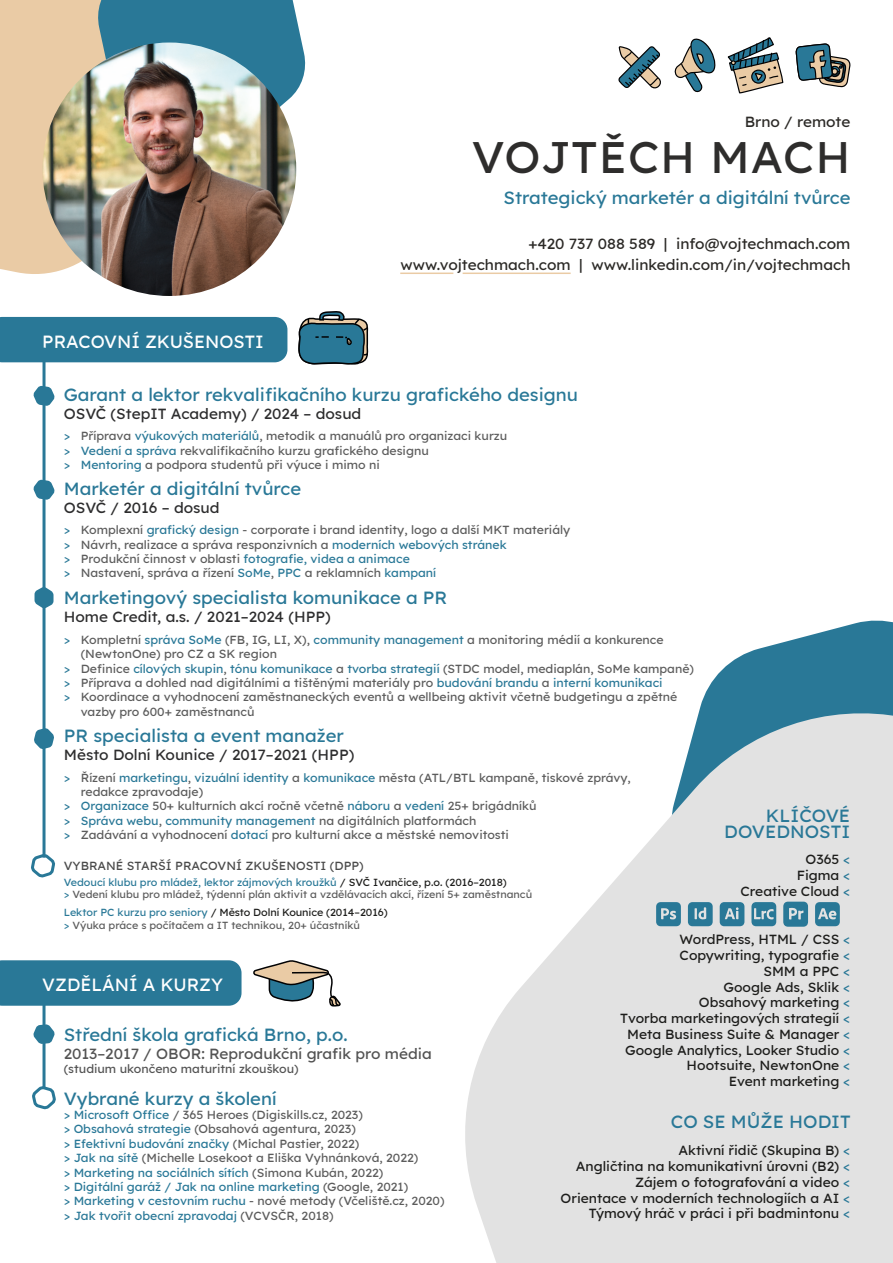
<style>
.page{position:relative;width:893px;height:1263px;background:#fff}
.page>*{position:absolute;margin:0;border:0;box-sizing:border-box;transform-origin:0 0}
.t1{font:45px "Lexend Deca";letter-spacing:.02em;color:#2e2d2c}
.t2{font:18px/15.8px "Lexend Deca";color:#297897;text-align:right}
.t3{font:18px "Lexend Deca";color:#fff}
.t4{font:15px "Lexend Deca";color:#2d2d2e}
.t5{font:15px "Lexend Deca";color:#2c2a27}
.t6{font:15px "Lexend Deca";color:#535353}
.t7{font:13.5px/15.8px "Lexend Deca";color:#1d1d1b;text-align:right}
.t8{font:12px/14.4px "Lexend Deca";color:#5c5c5c}
.t9{font:12px "Lexend Deca";color:#297897}
.t10{font:12px "Lexend Deca";color:#4a4a4a}
.t11{font:12px "Lexend Deca";color:#535353}
.t12{font:10.5px/12.6px "Lexend Deca";color:#5c5c5c}
.s1{color:#297897}
.s2{color:#5c5c5c}
.s3{color:#1d1d1b}
</style>
<div class="page">
<svg style="left:701px;top:620px;width:192px;height:82px;fill:#297897"></svg>
<div style="left:0;top:317px;width:287px;height:45px;background:#297897"></div>
<svg style="left:465px;top:702px;width:428px;height:561px;fill:#e2e2e2"></svg>
<div style="left:0;top:0;width:105px;height:279px;background:#eacba5"></div>
<svg style="left:96px;top:0;width:210px;height:150px;background:#4588a2"></svg>
<img style="left:43px;top:43px;width:253px;height:253px;border-radius:127px">
<hr style="left:400px;top:273px;width:53px;height:1px;background:#eacba5">
<hr style="left:463px;top:273px;width:108px;height:1px;background:#eacba5">
<hr style="left:43px;top:348px;width:3px;height:510px;background:#297897">
<hr style="left:43px;top:996px;width:3px;height:105px;background:#297897">
<svg style="left:31px;top:851px;width:24px;height:27px"></svg>
<div style="left:0;top:960px;width:242px;height:46px;background:#297897"></div>
<svg style="left:35px;top:587px;width:19px;height:21px"></svg>
<svg style="left:34px;top:728px;width:20px;height:21px"></svg>
<svg style="left:33px;top:480px;width:22px;height:20px"></svg>
<svg style="left:33px;top:386px;width:22px;height:20px"></svg>
<svg style="left:33px;top:1024px;width:22px;height:20px"></svg>
<svg style="left:32px;top:1084px;width:24px;height:26px"></svg>
<svg style="left:656px;top:902px;width:25px;height:24px"></svg>
<svg style="left:688px;top:902px;width:25px;height:24px"></svg>
<svg style="left:720px;top:902px;width:24px;height:24px"></svg>
<svg style="left:751px;top:902px;width:25px;height:24px"></svg>
<svg style="left:815px;top:902px;width:25px;height:24px"></svg>
<svg style="left:783px;top:902px;width:25px;height:25px"></svg>
<svg style="left:796px;top:43px;width:55px;height:45px"></svg>
<svg style="left:727px;top:37px;width:57px;height:57px"></svg>
<svg style="left:674px;top:38px;width:42px;height:54px"></svg>
<svg style="left:618px;top:46px;width:43px;height:43px"></svg>
<svg style="left:298px;top:311px;width:71px;height:54px;background:#538090"></svg>
<svg style="left:253px;top:960px;width:88px;height:47px"></svg>
<p class="t5" style="left:745px;top:110px;width:107px">Brno / remote</p>
<h1 class="t1" style="left:472px;top:125px;width:380px">VOJTĚCH MACH</h1>
<h2 class="t2" style="left:504px;top:189px;width:348px">Strategický marketér a digitální tvůrce</h2>
<p class="t5" style="left:528px;top:233px;width:324px">+420 737 088 589 | info@vojtechmach.com</p>
<h2 class="t3" style="left:42px;top:328px;width:223px">PRACOVNÍ ZKUŠENOSTI</h2>
<p class="t5" style="left:401px;top:254px;width:451px">www.vojtechmach.com | www.linkedin.com/in/vojtechmach</p>
<h2 class="t2" style="left:64px;top:385px;width:516px">Garant a lektor rekvalifikačního kurzu grafického designu</h2>
<p class="t4" style="left:64px;top:402px;width:299px">OSVČ (StepIT Academy) / 2024 – dosud</p>
<p class="t8" style="left:64px;top:428px;width:445px"><span class="s1">&gt;</span> Příprava <span class="s1">výukových materiálů</span>, metodik a manuálů pro organizaci kurzu <span class="s1">&gt; Vedení a správa</span> rekvalifikačního kurzu grafického designu<br><span class="s1">&gt; Mentoring</span> a podpora studentů při výuce i mimo ni</p>
<h2 class="t2" style="left:64px;top:479px;width:239px">Marketér a digitální tvůrce</h2>
<p class="t4" style="left:64px;top:496px;width:157px">OSVČ / 2016 – dosud</p>
<p class="t8" style="left:64px;top:522px;width:508px"><span class="s1">&gt;</span> Komplexní <span class="s1">grafický design</span> - corporate i brand identity, logo a další MKT materiály <span class="s1">&gt;</span> Návrh, realizace a správa responzivních a <span class="s1">moderních webových stránek<br>&gt;</span> Produkční činnost v oblasti <span class="s1">fotografie, videa a animace<br>&gt;</span> Nastavení, správa a řízení <span class="s1">SoMe</span>, <span class="s1">PPC</span> a reklamních <span class="s1">kampaní</span></p>
<h2 class="t2" style="left:64px;top:589px;width:385px">Marketingový specialista komunikace a PR</h2>
<p class="t4" style="left:64px;top:606px;width:269px">Home Credit, a.s. / 2021–2024 (HPP)</p>
<p class="t8" style="left:64px;top:632px;width:601px"><span class="s1">&gt;</span> Kompletní <span class="s1">správa SoMe</span> (FB, IG, LI, X), <span class="s1">community management</span> a monitoring médií a konkurence</p>
<p class="t8" style="left:81px;top:646px;width:198px">(NewtonOne) pro CZ a SK region</p>
<p class="t9" style="left:64px;top:660px;width:632px">&gt; <span class="s2">Definice</span> cílových skupin<span class="s2">,</span> tónu komunikace <span class="s2">a</span> tvorba strategií <span class="s2">(STDC model, mediaplán, SoMe kampaně)</span></p>
<p class="t8" style="left:64px;top:675px;width:600px"><span class="s1">&gt;</span> Příprava a dohled nad digitálními a tištěnými materiály pro <span class="s1">budování brandu</span> a <span class="s1">interní komunikaci</span></p>
<p class="t8" style="left:64px;top:689px;width:615px"><span class="s1">&gt;</span> Koordinace a vyhodnocení zaměstnaneckých eventů a wellbeing aktivit včetně budgetingu a zpětné</p>
<p class="t8" style="left:81px;top:704px;width:175px">vazby pro 600+ zaměstnanců</p>
<h2 class="t2" style="left:64px;top:727px;width:282px">PR specialista a event manažer</h2>
<p class="t4" style="left:64px;top:744px;width:292px">Město Dolní Kounice / 2017–2021 (HPP)</p>
<p class="t8" style="left:64px;top:769px;width:569px"><span class="s1">&gt;</span> Řízení <span class="s1">marketingu</span>, <span class="s1">vizuální identity</span> a <span class="s1">komunikace</span> města (ATL/BTL kampaně, tiskové zprávy,</p>
<p class="t8" style="left:81px;top:784px;width:124px">redakce zpravodaje)</p>
<p class="t8" style="left:64px;top:798px;width:474px"><span class="s1">&gt; Organizace</span> 50+ kulturních akcí ročně včetně <span class="s1">náboru</span> a <span class="s1">vedení</span> 25+ brigádníků</p>
<p class="t9" style="left:64px;top:812px;width:414px">&gt; Správa webu<span class="s2">,</span> community management <span class="s2">na digitálních platformách</span></p>
<p class="t8" style="left:64px;top:827px;width:447px"><span class="s1">&gt;</span> Zadávání a vyhodnocení <span class="s1">dotací</span> pro kulturní akce a městské nemovitosti</p>
<h2 class="t2" style="left:724px;top:807px;width:127px">KLÍČOVÉ<br>DOVEDNOSTI</h2>
<p class="t10" style="left:64px;top:857px;width:301px">VYBRANÉ STARŠÍ PRACOVNÍ ZKUŠENOSTI (DPP)</p>
<p class="t12" style="left:64px;top:875px;width:470px"><span class="s1">Vedoucí klubu pro mládež, lektor zájmových kroužků</span> <span class="s3">/ SVČ Ivančice, p.o. (2016–2018)<br></span><span class="s1">&gt;</span> Vedení klubu pro mládež, týdenní plán aktivit a vzdělávacích akcí, řízení 5+ zaměstnanců</p>
<p class="t12" style="left:64px;top:906px;width:325px"><span class="s1">Lektor PC kurzu pro seniory</span> <span class="s3">/ Město Dolní Kounice (2014–2016) </span><span class="s1">&gt;</span> Výuka práce s počítačem a IT technikou, 20+ účastníků</p>
<h2 class="t3" style="left:42px;top:972px;width:182px">VZDĚLÁNÍ A KURZY</h2>
<h2 class="t2" style="left:64px;top:1025px;width:285px">Střední škola grafická Brno, p.o.</h2>
<p class="t6" style="left:64px;top:1042px;width:369px">2013–2017 / OBOR: Reprodukční grafik pro média</p>
<p class="t11" style="left:64px;top:1060px;width:236px">(studium ukončeno maturitní zkouškou)</p>
<h2 class="t2" style="left:64px;top:1089px;width:214px">Vybrané kurzy a školení</h2>
<p class="t8" style="left:64px;top:1107px;width:382px"><span class="s1">&gt; Microsoft Office</span> / 365 Heroes (Digiskills.cz, 2023)<br><span class="s1">&gt; Obsahová strategie</span> (Obsahová agentura, 2023)<br><span class="s1">&gt; Efektivní budování značky</span> (Michal Pastier, 2022)<br><span class="s1">&gt; Jak na sítě</span> (Michelle Losekoot a Eliška Vyhnánková, 2022)<br><span class="s1">&gt; Marketing na sociálních sítích</span> (Simona Kubán, 2022)<br><span class="s1">&gt; Digitální garáž / Jak na online marketing</span> (Google, 2021)<br><span class="s1">&gt; Marketing v cestovním ruchu</span> - nové metody (Včeliště.cz, 2020) <span class="s1">&gt; Jak tvořit obecní zpravodaj</span> (VCVSČR, 2018)</p>
<p class="t7" style="left:741px;top:851px;width:111px">O365 <span class="s1">&lt;<br></span>Figma <span class="s1">&lt;<br></span>Creative Cloud <span class="s1">&lt;</span></p>
<p class="t7" style="left:620px;top:931px;width:232px">WordPress, HTML / CSS <span class="s1">&lt;<br></span>Copywriting, typografie <span class="s1">&lt;<br></span>SMM a PPC <span class="s1">&lt;<br></span>Google Ads, Sklik <span class="s1">&lt;<br></span>Obsahový marketing <span class="s1">&lt;<br></span>Tvorba marketingových strategií <span class="s1">&lt;<br></span>Meta Business Suite &amp; Manager <span class="s1">&lt;<br></span>Google Analytics, Looker Studio <span class="s1">&lt;<br></span>Hootsuite, NewtonOne <span class="s1">&lt;<br></span>Event marketing <span class="s1">&lt;</span></p>
<h2 class="t2" style="left:671px;top:1112px;width:181px">CO SE MŮŽE HODIT</h2>
<p class="t7" style="left:561px;top:1142px;width:291px">Aktivní řidič (Skupina B) <span class="s1">&lt;<br></span>Angličtina na komunikativní úrovni (B2) <span class="s1">&lt; </span>Zájem o fotografování a video <span class="s1">&lt;<br></span>Orientace v moderních technologiích a AI <span class="s1">&lt; </span>Týmový hráč v práci i při badmintonu <span class="s1">&lt;</span></p>
</div>
